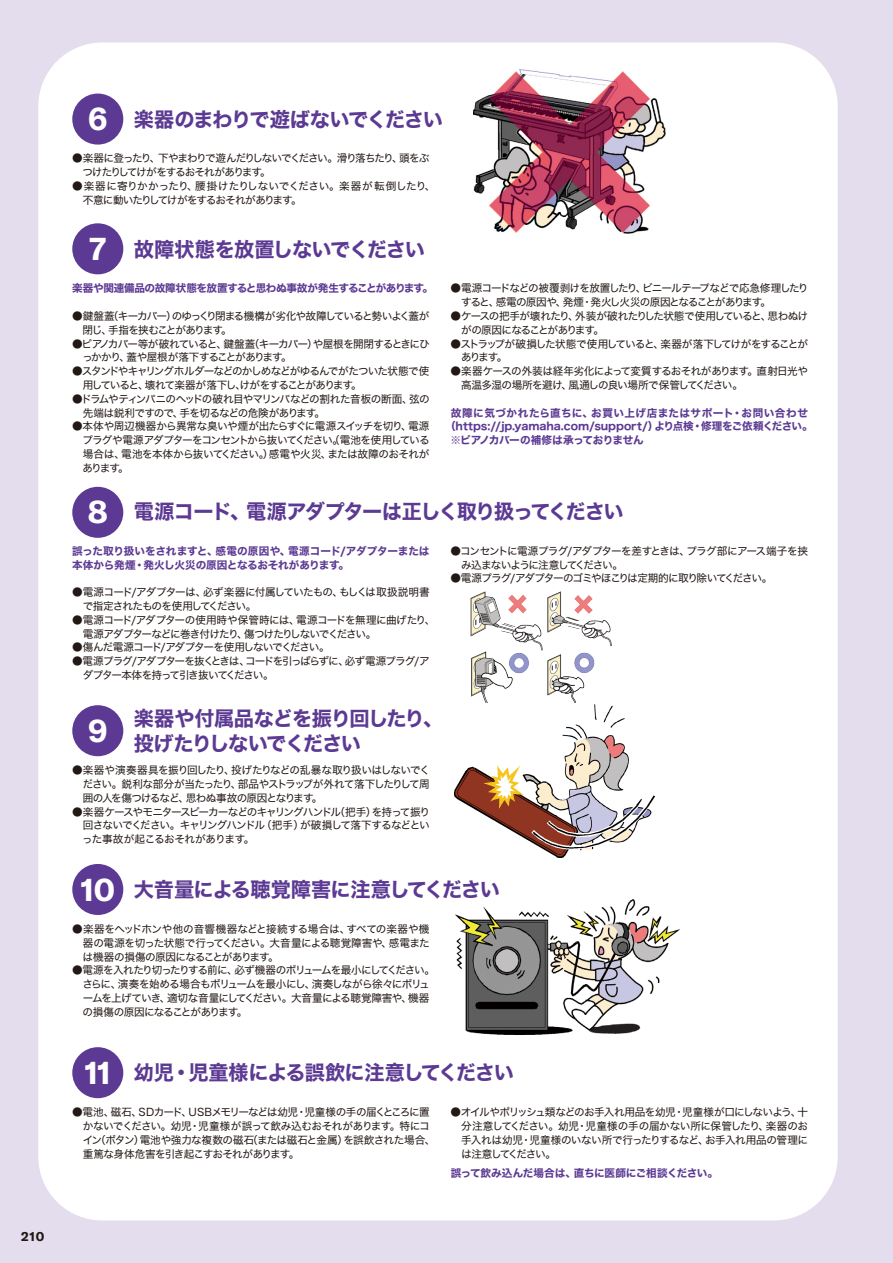
<style>
.page{position:relative;width:893px;height:1263px;background:#e3ddee}
.page>*{position:absolute;margin:0;border:0;box-sizing:border-box;transform-origin:0 0}
.t1{font:20.25px/25.5px "Hira Kaku Std N W7";letter-spacing:-.055em;color:#5c3a93}
.t2{font:20.25px "Hira Kaku Std N W7";letter-spacing:-.03em;color:#5c3a93}
.t3{font:700 12.9px "GT America Y";color:#221815}
.t4{font:10.65px/13.8px "Hira Kaku Std N W4";letter-spacing:-.075em;color:#221815}
.t5{font:10.65px/13.8px "Hira Kaku Std N W4";letter-spacing:-.05em;color:#221815}
.t6{font:10.65px/13.8px "Hira Kaku Std N W7";letter-spacing:-.01em;color:#5c3a93}
.t7{font:10.65px/13.8px "Hira Kaku Std N W4";letter-spacing:-.11em;color:#221815}
.t8{font:10.65px/13.8px "Hira Kaku Std N W4";letter-spacing:-.095em;color:#221815}
.t9{font:10.65px/13.8px "Hira Kaku Std N W4";letter-spacing:-.1em;color:#221815}
.t10{font:10.65px/13.8px "Hira Kaku Std N W4";letter-spacing:-.115em;color:#221815}
.t11{font:10.65px "Hira Kaku Std N W7";letter-spacing:-.04em;color:#5c3a93}
.t12{font:10.65px "Hira Kaku Std N W7";letter-spacing:.04em;color:#5c3a93}
.t13{font:10.65px "Hira Kaku Std N W4";letter-spacing:-.105em;color:#221815}
.s1{font-family:"GT America Y";font-weight:700;font-size:31.95px;color:#fff}
</style>
<div class="page">
<div style="left:38px;top:43px;width:800px;height:1177px;background:#fff;border-radius:64px"></div>
<img style="left:454px;top:704px;width:202px;height:153px">
<img style="left:455px;top:900px;width:224px;height:134px">
<div style="left:72px;top:864px;width:51px;height:51px;background:#5c3a93;border-radius:50%"></div>
<div style="left:72px;top:487px;width:51px;height:51px;background:#5c3a93;border-radius:50%"></div>
<img style="left:471px;top:591px;width:72px;height:111px">
<img style="left:547px;top:591px;width:65px;height:111px">
<div style="left:72px;top:705px;width:51px;height:51px;background:#5c3a93;border-radius:50%"></div>
<div style="left:72px;top:1047px;width:51px;height:51px;background:#5c3a93;border-radius:50%"></div>
<img style="left:473px;top:70px;width:193px;height:164px">
<svg style="left:489px;top:72px;width:161px;height:160px"></svg>
<div style="left:72px;top:94px;width:51px;height:51px;background:#5c3a93;border-radius:50%"></div>
<div style="left:72px;top:223px;width:51px;height:51px;background:#5c3a93;border-radius:50%"></div>
<p class="t3" style="left:21px;top:1228px;width:25px">210</p>
<h1 class="t1" style="left:88px;top:107px;width:356px"><span class="s1">6</span> 楽器のまわりで遊ばないでください</h1>
<p class="t10" style="left:83px;top:152px;width:348px;text-indent:-11px">●楽器に登ったり、下やまわりで遊んだりしないでください。滑り落ちたり、頭をぶつけたりしてけがをするおそれがあります。</p>
<p class="t5" style="left:83px;top:179px;width:354px;text-indent:-11px">●楽器に寄りかかったり、腰掛けたりしないでください。楽器が転倒したり、不意に動いたりしてけがをするおそれがあります。</p>
<h1 class="t1" style="left:89px;top:237px;width:337px"><span class="s1">7</span> 故障状態を放置しないでください</h1>
<p class="t11" style="left:72px;top:280px;width:362px">楽器や関連備品の故障状態を放置すると思わぬ事故が発生することがあります。</p>
<p class="t4" style="left:83px;top:309px;width:348px;text-indent:-10px">●鍵盤蓋（キーカバー）のゆっくり閉まる機構が劣化や故障していると勢いよく蓋が閉じ、手指を挟むことがあります。</p>
<p class="t4" style="left:82px;top:337px;width:349px;text-indent:-10px">●ピアノカバー等が破れていると、鍵盤蓋（キーカバー）や屋根を開閉するときにひっかかり、蓋や屋根が落下することがあります。</p>
<p class="t8" style="left:83px;top:364px;width:348px;text-indent:-11px">●スタンドやキャリングホルダーなどのかしめなどがゆるんでがたついた状態で使用していると、壊れて楽器が落下し、けがをすることがあります。</p>
<p class="t4" style="left:83px;top:392px;width:348px;text-indent:-11px">●ドラムやティンパニのヘッドの破れ目やマリンバなどの割れた音板の断面、弦の先端は鋭利ですので、手を切るなどの危険があります。</p>
<p class="t4" style="left:83px;top:419px;width:349px;text-align:justify;text-indent:-10px">●本体や周辺機器から異常な臭いや煙が出たらすぐに電源スイッチを切り、電源プラグや電源アダプターをコンセントから抜いてください。（電池を使用している場合は、電池を本体から抜いてください。）感電や火災、または故障のおそれがあります。</p>
<p class="t4" style="left:461px;top:281px;width:349px;text-indent:-11px">●電源コードなどの被覆剥けを放置したり、ビニールテープなどで応急修理したりすると、感電の原因や、発煙・発火し火災の原因となることがあります。</p>
<p class="t4" style="left:461px;top:309px;width:349px;text-indent:-11px">●ケースの把手が壊れたり、外装が破れたりした状態で使用していると、思わぬけがの原因になることがあります。</p>
<p class="t7" style="left:461px;top:337px;width:348px;text-indent:-10px">●ストラップが破損した状態で使用していると、楽器が落下してけがをすることがあります。</p>
<p class="t4" style="left:461px;top:364px;width:348px;text-indent:-11px">●楽器ケースの外装は経年劣化によって変質するおそれがあります。直射日光や高温多湿の場所を避け、風通しの良い場所で保管してください。</p>
<p class="t12" style="left:451px;top:404px;width:359px">故障に気づかれたら直ちに、お買い上げ店またはサポート・お問い合わせ</p>
<p class="t6" style="left:445px;top:420px;width:369px">（https://jp.yamaha.com/support/）より点検・修理をご依頼ください。</p>
<p class="t6" style="left:451px;top:434px;width:195px">※ピアノカバーの補修は承っておりません</p>
<h1 class="t1" style="left:88px;top:500px;width:537px"><span class="s1">8</span> 電源コード、電源アダプターは正しく取り扱ってください</h1>
<p class="t6" style="left:72px;top:544px;width:359px">誤った取り扱いをされますと、感電の原因や、電源コード/アダプターまたは本体から発煙・発火し火災の原因となるおそれがあります。</p>
<p class="t4" style="left:83px;top:585px;width:348px;text-indent:-11px">●電源コード/アダプターは、必ず楽器に付属していたもの、もしくは取扱説明書で指定されたものを使用してください。</p>
<p class="t4" style="left:83px;top:613px;width:354px;text-indent:-11px">●電源コード/アダプターの使用時や保管時には、電源コードを無理に曲げたり、電源アダプターなどに巻き付けたり、傷つけたりしないでください。</p>
<p class="t13" style="left:72px;top:639px;width:259px">●傷んだ電源コード/アダプターを使用しないでください。</p>
<p class="t9" style="left:83px;top:654px;width:348px;text-indent:-11px">●電源プラグ/アダプターを抜くときは、コードを引っぱらずに、必ず電源プラグ/アダプター本体を持って引き抜いてください。</p>
<h1 class="t1" style="left:88px;top:706px;width:357px;text-indent:46px">楽器や付属品などを振り回したり、<br><sup>9</sup> 投げたりしないでください</h1>
<p class="t4" style="left:83px;top:763px;width:349px;text-align:justify;text-indent:-11px">●楽器や演奏器具を振り回したり、投げたりなどの乱暴な取り扱いはしないでください。鋭利な部分が当たったり、部品やストラップが外れて落下したりして周囲の人を傷つけるなど、思わぬ事故の原因となります。</p>
<p class="t4" style="left:82px;top:805px;width:349px;text-align:justify;text-indent:-10px">●楽器ケースやモニタースピーカーなどのキャリングハンドル（把手）を持って振り回さないでください。キャリングハンドル（把手）が破損して落下するなどといった事故が起こるおそれがあります。</p>
<p class="t4" style="left:461px;top:544px;width:348px;text-indent:-11px">●コンセントに電源プラグ/アダプターを差すときは、プラグ部にアース端子を挟み込まないように注意してください。</p>
<p class="t7" style="left:451px;top:571px;width:323px">●電源プラグ/アダプターのゴミやほこりは定期的に取り除いてください。</p>
<h1 class="t2" style="left:81px;top:874px;width:421px"><span class="s1">10</span> 大音量による聴覚障害に注意してください</h1>
<p class="t4" style="left:83px;top:922px;width:349px;text-align:justify;text-indent:-10px">●楽器をヘッドホンや他の音響機器などと接続する場合は、すべての楽器や機器の電源を切った状態で行ってください。大音量による聴覚障害や、感電または機器の損傷の原因になることがあります。</p>
<p class="t4" style="left:83px;top:963px;width:354px;text-indent:-10px">●電源を入れたり切ったりする前に、必ず機器のボリュームを最小にしてください。さらに、演奏を始める場合もボリュームを最小にし、演奏しながら徐々にボリュームを上げていき、適切な音量にしてください。大音量による聴覚障害や、機器の損傷の原因になることがあります。</p>
<h1 class="t1" style="left:84px;top:1061px;width:431px"><span class="s1">11</span> 幼児・児童様による誤飲に注意してください</h1>
<p class="t5" style="left:83px;top:1105px;width:354px;text-indent:-11px">●電池、磁石、SDカード、USBメモリーなどは幼児・児童様の手の届くところに置かないでください。幼児・児童様が誤って飲み込むおそれがあります。特にコイン（ボタン）電池や強力な複数の磁石（または磁石と金属）を誤飲された場合、重篤な身体危害を引き起こすおそれがあります。</p>
<p class="t4" style="left:461px;top:1105px;width:349px;text-align:justify;text-indent:-10px">●オイルやポリッシュ類などのお手入れ用品を幼児・児童様が口にしないよう、十分注意してください。幼児・児童様の手の届かない所に保管したり、楽器のお手入れは幼児・児童様のいない所で行ったりするなど、お手入れ用品の管理には注意してください。</p>
<p class="t6" style="left:451px;top:1166px;width:269px">誤って飲み込んだ場合は、直ちに医師にご相談ください。</p>
</div>
